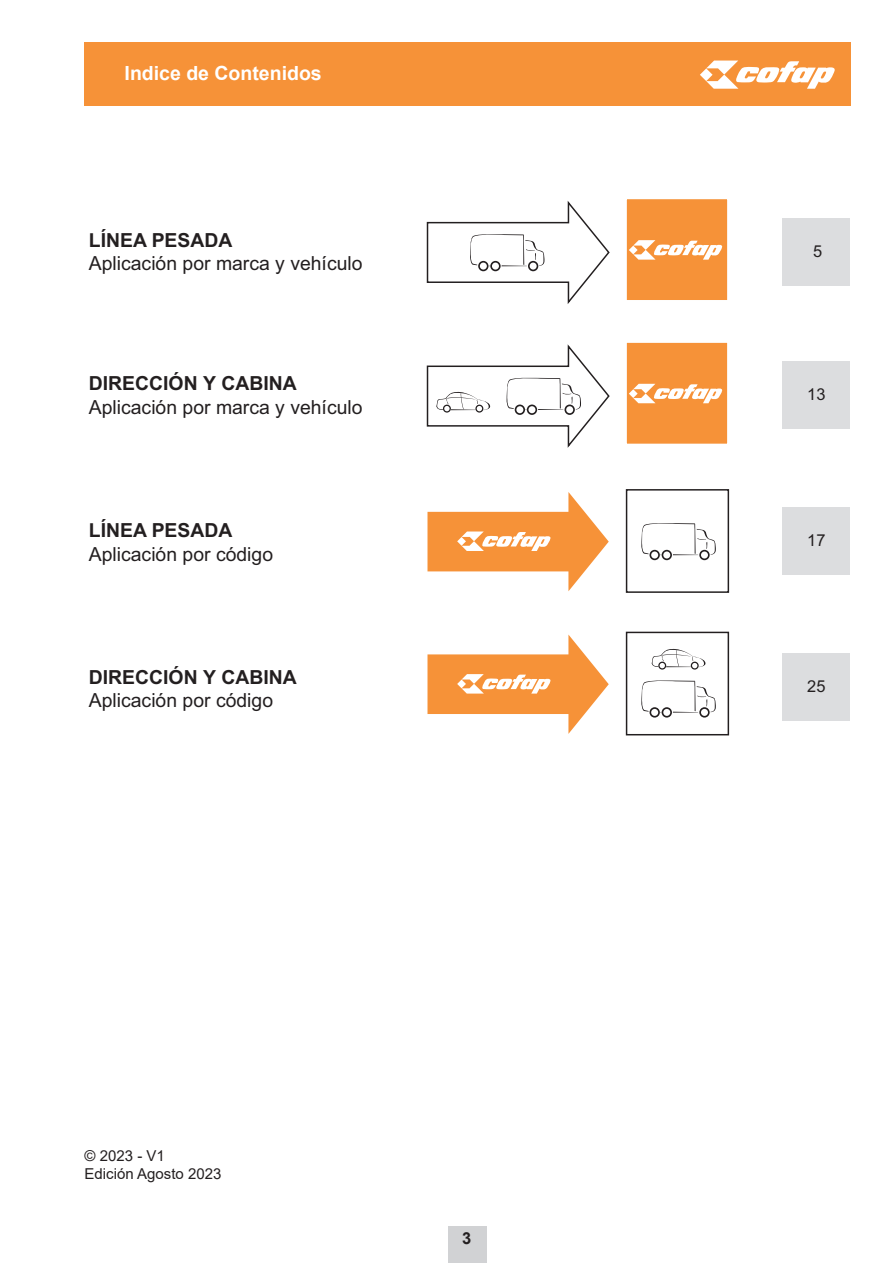
<style>
.page{position:relative;width:893px;height:1263px;background:#fff}
.page>*{position:absolute;margin:0;border:0;box-sizing:border-box;transform-origin:0 0}
.t1{font:700 19.5px "Arial";color:#fff}
.t2{font:19.35px/23.2px "Arial";color:#231f20}
.t3{font:700 16.5px "Arial";color:#231f20}
.t4{font:16.35px "Arial";color:#231f20}
.Modelo{font:15px "Arial";color:#231f20}
.s1{font-weight:700}
</style>
<div class="page">
<div style="left:85px;top:43px;width:766px;height:63px;background:#f69238"></div>
<div style="left:449px;top:1226px;width:38px;height:37px;background:#d1d2d4"></div>
<svg style="left:700px;top:61px;width:135px;height:28px"></svg>
<div style="left:782px;top:218px;width:68px;height:68px;background:#dcdddf"></div>
<svg style="left:426px;top:201px;width:184px;height:103px"></svg>
<div style="left:626px;top:198px;width:102px;height:103px;background:#f69238"></div>
<div style="left:625px;top:198px;width:104px;height:103px;border:1px solid #fff"></div>
<svg style="left:629px;top:240px;width:93px;height:20px"></svg>
<div style="left:782px;top:362px;width:68px;height:67px;background:#dcdddf"></div>
<svg style="left:426px;top:344px;width:184px;height:104px"></svg>
<svg style="left:641px;top:523px;width:75px;height:37px"></svg>
<div style="left:625px;top:341px;width:104px;height:104px;background:#f69238;border:1px solid #fff"></div>
<svg style="left:629px;top:384px;width:93px;height:19px"></svg>
<div style="left:782px;top:507px;width:68px;height:68px;background:#dcdddf"></div>
<div style="left:782px;top:654px;width:68px;height:67px;background:#dcdddf"></div>
<div style="left:626px;top:489px;width:103px;height:104px;border:1px solid #231f20"></div>
<svg style="left:427px;top:492px;width:182px;height:99px"></svg>
<svg style="left:652px;top:648px;width:54px;height:22px"></svg>
<svg style="left:641px;top:680px;width:75px;height:38px"></svg>
<div style="left:626px;top:632px;width:103px;height:103px;border:1px solid #231f20"></div>
<svg style="left:427px;top:634px;width:182px;height:100px"></svg>
<p class="t1" style="left:125px;top:59px;width:199px">Indice de Contenidos</p>
<p class="t2" style="left:89px;top:228px;width:275px"><span class="s1">LÍNEA PESADA<br></span>Aplicación por marca y vehículo</p>
<p class="t2" style="left:89px;top:372px;width:275px"><span class="s1">DIRECCIÓN Y CABINA<br></span>Aplicación por marca y vehículo</p>
<p class="t2" style="left:89px;top:519px;width:186px"><span class="s1">LÍNEA PESADA<br></span>Aplicación por código</p>
<p class="t2" style="left:89px;top:665px;width:209px"><span class="s1">DIRECCIÓN Y CABINA<br></span>Aplicación por código</p>
<p class="Modelo" style="left:85px;top:1145px;width:82px">© 2023 - V1</p>
<p class="Modelo" style="left:85px;top:1163px;width:138px">Edición Agosto 2023</p>
<p class="t3" style="left:462px;top:1226px;width:11px">3</p>
<p class="t4" style="left:813px;top:240px;width:11px">5</p>
<p class="t4" style="left:807px;top:384px;width:20px">13</p>
<p class="t4" style="left:807px;top:530px;width:20px">17</p>
<p class="t4" style="left:807px;top:676px;width:20px">25</p>
</div>
